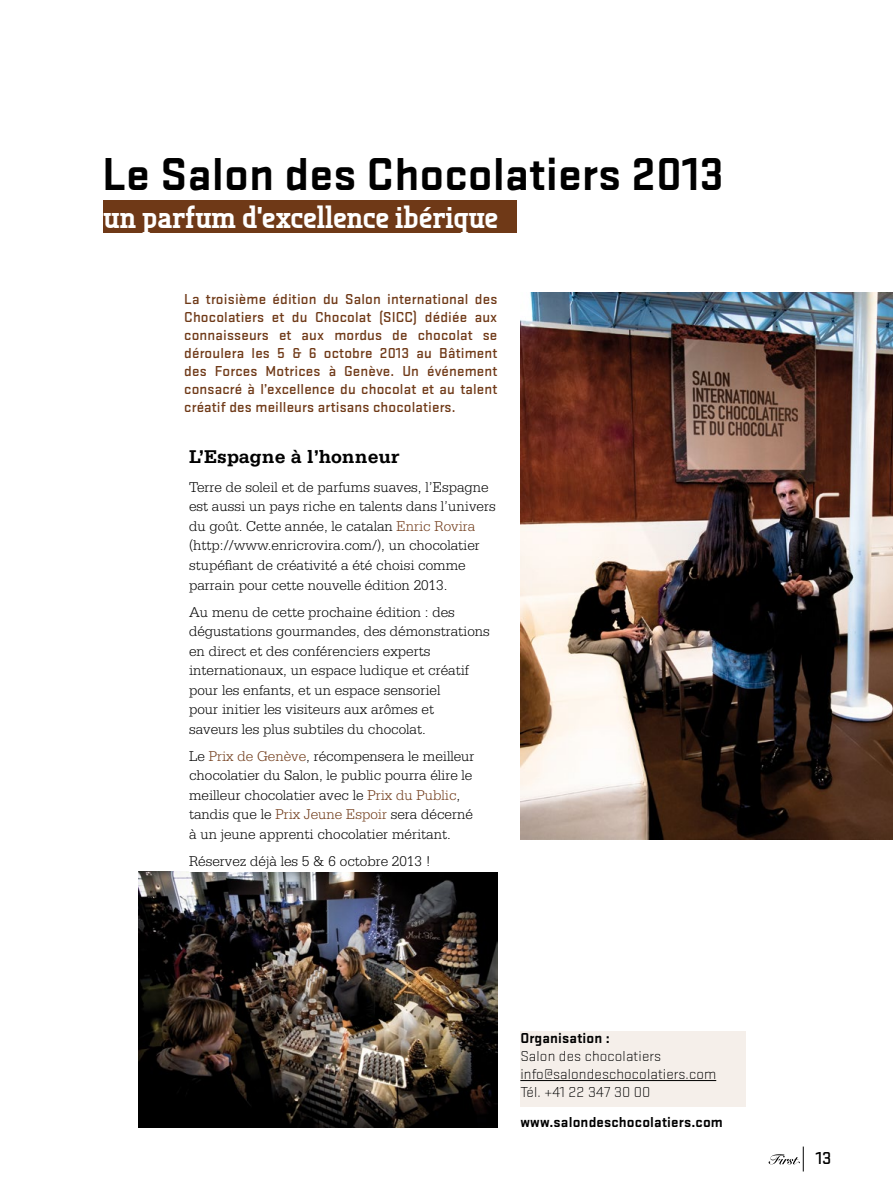
<style>
.page{position:relative;width:893px;height:1191px;background:#fff}
.page>*{position:absolute;margin:0;border:0;box-sizing:border-box;transform-origin:0 0}
.t1{font:700 48px "Stratum No 2";color:#000}
.t2{font:800 30px "Tertre";color:#fff}
.t3{font:700 19.5px "Serifa";color:#000}
.t4{font:500 18px "Stratum No 2";color:#000}
.t5{font:300 15px/19.5px "Serifa";color:#000}
.t6{font:500 15px/18px "Stratum No 2";letter-spacing:.01em;color:#6f3917;text-align:justify}
.t7{font:300 15px/18px "Stratum No 2";letter-spacing:.01em;color:#000}
.t8{font:700 15px "Stratum No 2";letter-spacing:.01em;color:#000}
.s1{color:#6f3917}
</style>
<div class="page">
<svg style="left:769px;top:1146px;width:35px;height:25px"></svg>
<img style="left:138px;top:872px;width:359px;height:255px">
<div style="left:104px;top:200px;width:413px;height:33px;background:#6f3917"></div>
<div style="left:520px;top:1031px;width:225px;height:75px;background:#f5efea"></div>
<hr style="left:520px;top:1080px;width:196px;height:1px;background:#000">
<img style="left:520px;top:293px;width:373px;height:546px">
<h1 class="t1" style="left:102px;top:147px;width:623px">Le Salon des Chocolatiers 2013</h1>
<h2 class="t2" style="left:104px;top:199px;width:396px">un parfum d’excellence ibérique</h2>
<p class="t6" style="left:184px;top:290px;width:315px">La troisième édition du Salon international des Chocolatiers et du Chocolat (SICC) dédiée aux connaisseurs et aux mordus de chocolat se déroulera les 5 &amp; 6 octobre 2013 au Bâtiment des Forces Motrices à Genève. Un événement consacré à l’excellence du chocolat et au talent créatif des meilleurs artisans chocolatiers.</p>
<h3 class="t3" style="left:189px;top:445px;width:212px">L’Espagne à l’honneur</h3>
<p class="t5" style="left:189px;top:477px;width:308px">Terre de soleil et de parfums suaves, l’Espagne est aussi un pays riche en talents dans l’univers du goût. Cette année, le catalan <span class="s1">Enric Rovira </span>(http://www.enricrovira.com/), un chocolatier stupéfiant de créativité a été choisi comme parrain pour cette nouvelle édition 2013.</p>
<p class="t5" style="left:189px;top:601px;width:302px">Au menu de cette prochaine édition : des dégustations gourmandes, des démonstrations en direct et des conférenciers experts internationaux, un espace ludique et créatif pour les enfants, et un espace sensoriel<br>pour initier les visiteurs aux arômes et<br>saveurs les plus subtiles du chocolat.</p>
<p class="t5" style="left:189px;top:745px;width:287px">Le <span class="s1">Prix de Genève</span>, récompensera le meilleur chocolatier du Salon, le public pourra élire le meilleur chocolatier avec le <span class="s1">Prix du Public</span>, tandis que le <span class="s1">Prix Jeune Espoir</span> sera décerné à un jeune apprenti chocolatier méritant.</p>
<p class="t5" style="left:189px;top:850px;width:243px">Réservez déjà les 5 &amp; 6 octobre 2013 !</p>
<p class="t8" style="left:520px;top:1029px;width:91px">Organisation :</p>
<p class="t7" style="left:520px;top:1047px;width:197px">Salon des chocolatiers info@salondeschocolatiers.com<br>Tél. +41 22 347 30 00</p>
<p class="t8" style="left:520px;top:1113px;width:204px">www.salondeschocolatiers.com</p>
<p class="t4" style="left:816px;top:1147px;width:17px">13</p>
</div>
